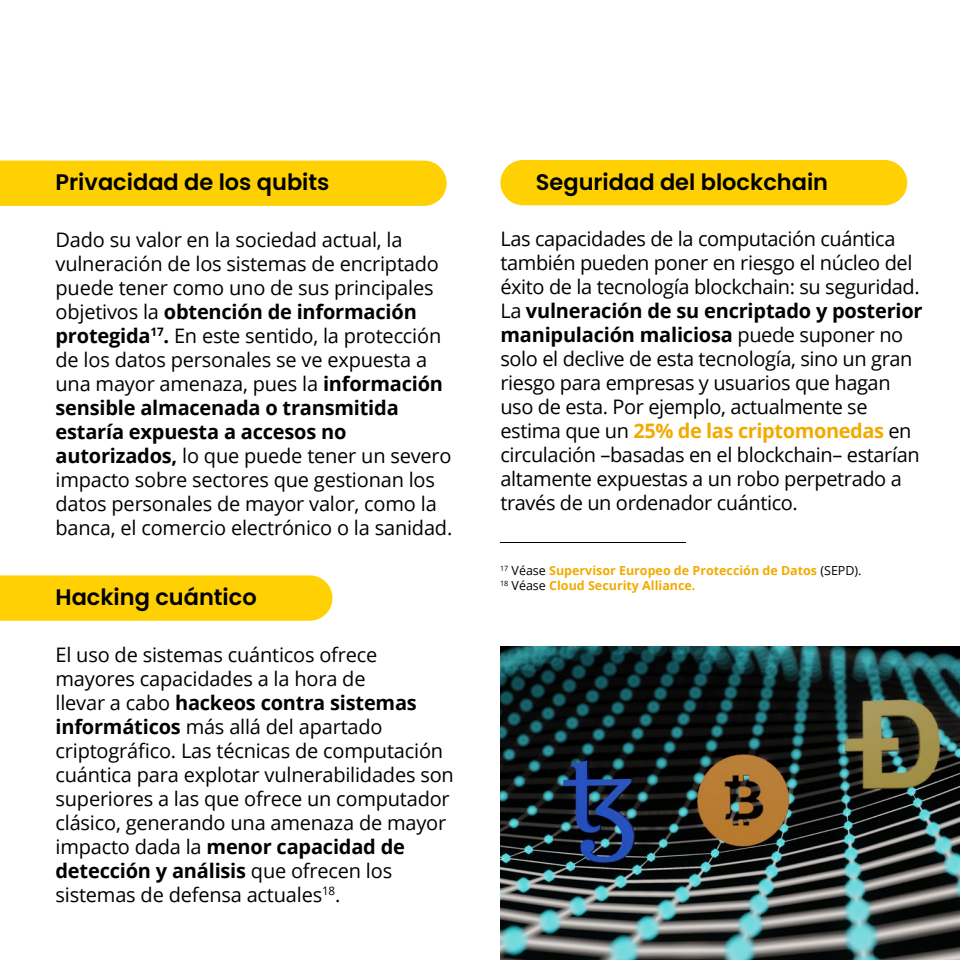
<style>
.page{position:relative;width:960px;height:960px;background:#fff}
.page>*{position:absolute;margin:0;border:0;box-sizing:border-box;transform-origin:0 0}
.t1{font:600 22.5px "Poppins";color:#000}
.t2{font:20px/24px "Open Sans";letter-spacing:-.01em;color:#000}
.t3{font:700 12.5px/15px "Open Sans";color:#f2aa00}
.s1{font-weight:700}
.s2{font-weight:700;color:#f2aa00}
.s3{font-weight:400;color:#000}
</style>
<div class="page">
<img style="left:500px;top:647px;width:460px;height:313px">
<div style="left:0;top:161px;width:447px;height:45px;background:#ffd102"></div>
<div style="left:0;top:575px;width:332px;height:46px;background:#ffd102"></div>
<div style="left:500px;top:160px;width:407px;height:45px;background:#ffd102;border-radius:23px"></div>
<div style="left:490px;top:533px;width:207px;height:11px;background:#000;opacity:.1"></div>
<p class="t1" style="left:56px;top:169px;width:276px">Privacidad de los qubits</p>
<p class="t2" style="left:56px;top:227px;width:398px">Dado su valor en la sociedad actual, la vulneración de los sistemas de encriptado puede tener como uno de sus principales objetivos la <span class="s1">obtención de información protegida</span><sup>17</sup><span class="s1">.</span> En este sentido, la protección de los datos personales se ve expuesta a una mayor amenaza, pues la <span class="s1">información sensible almacenada o transmitida estaría expuesta a accesos no autorizados,</span> lo que puede tener un severo impacto sobre sectores que gestionan los datos personales de mayor valor, como la banca, el comercio electrónico o la sanidad.</p>
<p class="t1" style="left:56px;top:584px;width:203px">Hacking cuántico</p>
<p class="t2" style="left:56px;top:642px;width:400px">El uso de sistemas cuánticos ofrece mayores capacidades a la hora de<br>llevar a cabo <span class="s1">hackeos contra sistemas informáticos</span> más allá del apartado criptográfico. Las técnicas de computación cuántica para explotar vulnerabilidades son superiores a las que ofrece un computador clásico, generando una amenaza de mayor impacto dada la <span class="s1">menor capacidad de detección y análisis</span> que ofrecen los sistemas de defensa actuales<sup>18</sup>.</p>
<p class="t1" style="left:536px;top:169px;width:294px">Seguridad del blockchain</p>
<p class="t2" style="left:500px;top:227px;width:424px">Las capacidades de la computación cuántica también pueden poner en riesgo el núcleo del éxito de la tecnología blockchain: su seguridad.<br>La <span class="s1">vulneración de su encriptado y posterior manipulación maliciosa</span> puede suponer no solo el declive de esta tecnología, sino un gran riesgo para empresas y usuarios que hagan uso de esta. Por ejemplo, actualmente se estima que un <span class="s2">25% de las criptomonedas</span> en circulación –basadas en el blockchain– estarían altamente expuestas a un robo perpetrado a través de un ordenador cuántico.</p>
<p class="t3" style="left:500px;top:563px;width:363px"><sup>17</sup> <span class="s3">Véase</span> Supervisor Europeo de Protección de Datos <span class="s3">(SEPD).<br></span><sup>18</sup> <span class="s3">Véase</span> Cloud Security Alliance.</p>
</div>
